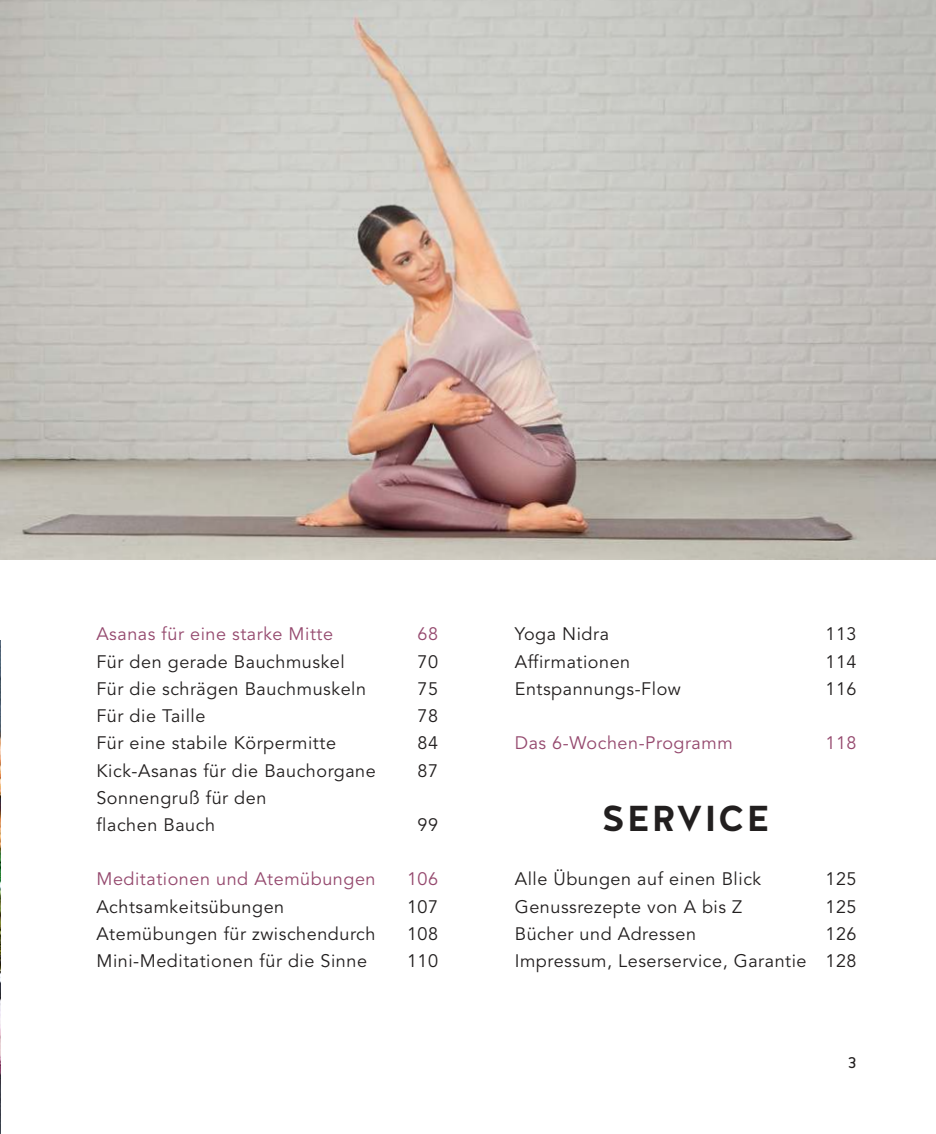
<style>
.page{position:relative;width:936px;height:1134px;background:#fff}
.page>*{position:absolute;margin:0;border:0;box-sizing:border-box;transform-origin:0 0}
.t1{font:600 36px "Halis GR";letter-spacing:.05em;color:#221f1f}
.t2{font:18px/27.2px "Avenir LT Std";letter-spacing:.03em;color:#221f1f}
.t3{font:18px "Avenir LT Std";letter-spacing:.03em;color:#95496e}
.t4{font:16px "Halis GR";color:#221f1f}
</style>
<div class="page">
<img style="left:0;top:640px;width:1px;height:493px">
<img style="left:0;top:0;width:935px;height:559px">
<p class="t3" style="left:96px;top:625px;width:238px">Asanas für eine starke Mitte</p>
<p class="t3" style="left:417px;top:625px;width:22px">68</p>
<p class="t2" style="left:96px;top:649px;width:250px">Für den gerade Bauchmuskel</p>
<p class="t2" style="left:417px;top:649px;width:22px">70</p>
<p class="t2" style="left:96px;top:676px;width:271px">Für die schrägen Bauchmuskeln</p>
<p class="t2" style="left:417px;top:676px;width:22px">75</p>
<p class="t2" style="left:96px;top:703px;width:110px">Für die Taille</p>
<p class="t2" style="left:417px;top:703px;width:22px">78</p>
<p class="t2" style="left:96px;top:730px;width:241px">Für eine stabile Körpermitte</p>
<p class="t2" style="left:417px;top:730px;width:22px">84</p>
<p class="t2" style="left:96px;top:758px;width:281px">Kick-Asanas für die Bauchorgane</p>
<p class="t2" style="left:417px;top:758px;width:22px">87</p>
<p class="t2" style="left:96px;top:785px;width:171px">Sonnengruß für den flachen Bauch</p>
<p class="t2" style="left:417px;top:812px;width:22px">99</p>
<p class="t3" style="left:96px;top:869px;width:280px">Meditationen und Atemübungen</p>
<p class="t3" style="left:407px;top:869px;width:33px">106</p>
<p class="t2" style="left:96px;top:894px;width:189px">Achtsamkeitsübungen</p>
<p class="t2" style="left:407px;top:894px;width:33px">107</p>
<p class="t2" style="left:96px;top:921px;width:280px">Atemübungen für zwischendurch</p>
<p class="t2" style="left:407px;top:921px;width:33px">108</p>
<p class="t2" style="left:96px;top:948px;width:272px">Mini-Meditationen für die Sinne</p>
<p class="t2" style="left:407px;top:948px;width:33px">110</p>
<p class="t2" style="left:514px;top:621px;width:96px">Yoga Nidra</p>
<p class="t2" style="left:825px;top:621px;width:33px">113</p>
<p class="t2" style="left:514px;top:649px;width:117px">Affirmationen</p>
<p class="t2" style="left:825px;top:649px;width:33px">114</p>
<p class="t2" style="left:514px;top:676px;width:167px">Entspannungs-Flow</p>
<p class="t2" style="left:825px;top:676px;width:33px">116</p>
<p class="t3" style="left:514px;top:733px;width:219px">Das 6-Wochen-Programm</p>
<p class="t3" style="left:825px;top:733px;width:33px">118</p>
<h1 class="t1" style="left:601px;top:797px;width:169px">SERVICE</h1>
<p class="t2" style="left:514px;top:866px;width:248px">Alle Übungen auf einen Blick</p>
<p class="t2" style="left:825px;top:866px;width:33px">125</p>
<p class="t2" style="left:514px;top:894px;width:229px">Genussrezepte von A bis Z</p>
<p class="t2" style="left:825px;top:894px;width:33px">125</p>
<p class="t2" style="left:514px;top:921px;width:183px">Bücher und Adressen</p>
<p class="t2" style="left:514px;top:921px;width:343px;text-align:right">126<br>Impressum, Leserservice, Garantie 128</p>
<p class="t4" style="left:848px;top:1053px;width:10px">3</p>
</div>
